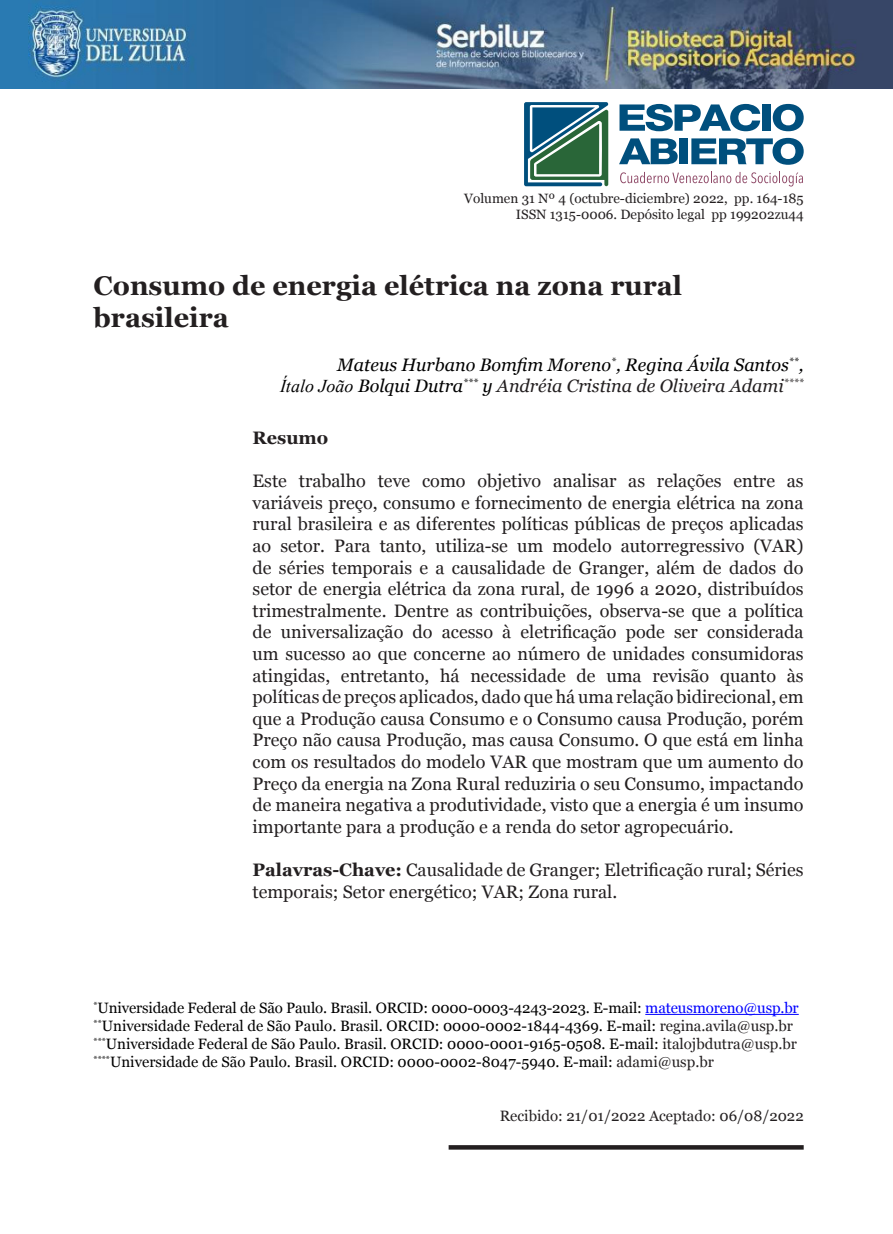
<style>
.page{position:relative;width:893px;height:1234px;background:#fff}
.page>*{position:absolute;margin:0;border:0;box-sizing:border-box;transform-origin:0 0}
.t1{font:700 27px/32.4px "Georgia";color:#231f20}
.t2{font:18px/21.6px "Georgia";color:#231f20;text-align:justify}
.t3{font:italic 18px/21.6px "Georgia";color:#000;text-align:right}
.t4{font:700 18px "Georgia";color:#231f20}
.t5{font:15px/18px "Georgia";color:#000}
.t6{font:15px "Georgia";color:#231f20}
.t7{font:13.5px/16.2px "Georgia";color:#231f20;text-align:right}
.s1{font-family:"Times New Roman"}
.s2{color:#231f20}
.s3{font-weight:700}
.s4{color:#00f}
</style>
<div class="page">
<svg style="left:524px;top:102px;width:84px;height:85px"></svg>
<svg style="left:619px;top:138px;width:59px;height:26px"></svg>
<div style="left:680px;top:138px;width:8px;height:26px;background:#004f7d"></div>
<svg style="left:691px;top:138px;width:113px;height:27px"></svg>
<svg style="left:619px;top:104px;width:141px;height:27px"></svg>
<div style="left:762px;top:104px;width:8px;height:27px;background:#004f7d"></div>
<svg style="left:773px;top:104px;width:31px;height:27px"></svg>
<svg style="left:620px;top:172px;width:183px;height:14px"></svg>
<svg style="left:449px;top:1145px;width:355px;height:4px"></svg>
<img style="left:0;top:0;width:893px;height:88px">
<hr style="left:645px;top:1013px;width:154px;height:1px;background:#00f">
<p class="t7" style="left:464px;top:190px;width:341px">Volumen 31 Nº 4 (octubre-diciembre) 2022, pp. 164-185<br>ISSN 1315-0006. Depósito legal pp 199202zu44</p>
<h1 class="t1" style="left:94px;top:269px;width:590px">Consumo de energia elétrica na zona rural brasileira</h1>
<p class="t3" style="left:280px;top:353px;width:525px">Mateus Hurbano Bomfim Moreno<sup>*</sup>, Regina Ávila Santos<sup>**</sup>,<br><span class="s1">Ítalo João</span> Bolqui Dutra<sup>***</sup> y <span class="s2">Andréia Cristina de Oliveira Adami</span><sup>****</sup></p>
<p class="t4" style="left:253px;top:426px;width:77px">Resumo</p>
<p class="t2" style="left:253px;top:470px;width:553px">Este trabalho teve como objetivo analisar as relações entre as variáveis preço, consumo e fornecimento de energia elétrica na zona rural brasileira e as diferentes políticas públicas de preços aplicadas ao setor. Para tanto, utiliza-se um modelo autorregressivo (VAR) de séries temporais e a causalidade de Granger, além de dados do setor de energia elétrica da zona rural, de 1996 a 2020, distribuídos trimestralmente. Dentre as contribuições, observa-se que a política de universalização do acesso à eletrificação pode ser considerada um sucesso ao que concerne ao número de unidades consumidoras atingidas, entretanto, há necessidade de uma revisão quanto às políticas de preços aplicados, dado que há uma relação bidirecional, em que a Produção causa Consumo e o Consumo causa Produção, porém Preço não causa Produção, mas causa Consumo. O que está em linha com os resultados do modelo VAR que mostram que um aumento do Preço da energia na Zona Rural reduziria o seu Consumo, impactando de maneira negativa a produtividade, visto que a energia é um insumo importante para a produção e a renda do setor agropecuário.</p>
<p class="t2" style="left:253px;top:859px;width:553px"><span class="s3">Palavras-Chave:</span> Causalidade de Granger; Eletrificação rural; Séries temporais; Setor energético; VAR; Zona rural.</p>
<p class="t5" style="left:94px;top:998px;width:707px"><sup>*</sup>Universidade Federal de São Paulo. Brasil. ORCID: 0000-0003-4243-2023. E-mail: <span class="s4">mateusmoreno@usp.br </span><sup>**</sup>Universidade Federal de São Paulo. Brasil. ORCID: 0000-0002-1844-4369. E-mail: <span class="s2">regina.avila@usp.br </span><sup>***</sup>Universidade Federal de São Paulo. Brasil. ORCID: 0000-0001-9165-0508. E-mail: <span class="s2">italojbdutra@usp.br </span><sup>****</sup>Universidade de São Paulo. Brasil. ORCID: 0000-0002-8047-5940. E-mail: <span class="s2">adami@usp.br</span></p>
<p class="t6" style="left:500px;top:1106px;width:306px">Recibido: 21/01/2022 Aceptado: 06/08/2022</p>
</div>
